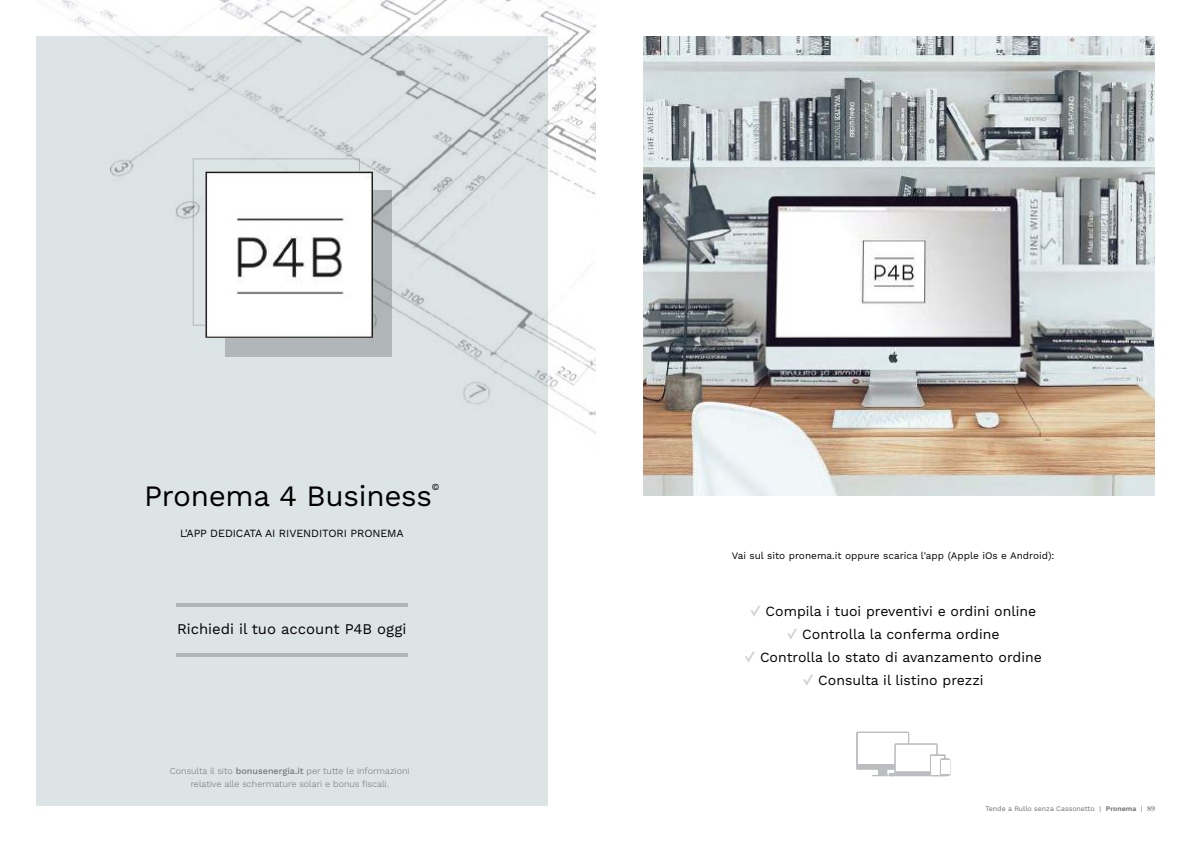
<style>
.page{position:relative;width:1191px;height:842px;background:#fff}
.page>*{position:absolute;margin:0;border:0;box-sizing:border-box;transform-origin:0 0}
.t1{font:29.5px "Work Sans";letter-spacing:-.01em;color:#000}
.t2{font:14.8px "Work Sans";color:#000}
.t3{font:14px "Work Sans";color:#000}
.t4{font:11px "Work Sans";letter-spacing:-.01em;color:#000}
.t5{font:10px "Work Sans";color:#000}
.t6{font:9.3px "Work Sans";color:#000}
.t7{font:300 9px/13px "Work Sans";color:#767776;text-align:center}
.t8{font:7px "Work Sans";color:#6d6e70}
.s1{font-weight:500}
.s2{font-family:"Fashion Fetish";font-weight:800;color:#d1d2d4}
.s3{font-weight:600}
.s4{font-family:"Butler";font-weight:500}
</style>
<div class="page">
<div style="left:36px;top:36px;width:511px;height:770px;background:#dde4e5"></div>
<img style="left:62px;top:0;width:533px;height:495px">
<img style="left:643px;top:36px;width:512px;height:459px">
<svg style="left:940px;top:758px;width:10px;height:18px"></svg>
<div style="left:941px;top:760px;width:8px;height:13px;background:#fff"></div>
<svg style="left:856px;top:731px;width:90px;height:45px"></svg>
<svg style="left:225px;top:190px;width:166px;height:167px;fill:#b1b7b8"></svg>
<hr style="left:177px;top:653px;width:231px;height:3px;background:#000">
<hr style="left:177px;top:603px;width:231px;height:3px;background:#000">
<img style="left:206px;top:171px;width:166px;height:167px">
<h1 class="t1" style="left:144px;top:479px;width:289px">Pronema 4 Business</h1>
<p class="t6" style="left:432px;top:482px;width:9px">©</p>
<p class="t4" style="left:180px;top:527px;width:225px">L'APP DEDICATA AI RIVENDITORI PRONEMA</p>
<p class="t2" style="left:177px;top:620px;width:231px">Richiedi il tuo account P4B oggi</p>
<p class="t7" style="left:170px;top:764px;width:241px">Consulta il sito <span class="s1">bonusenergia.it</span> per tutte le informazioni relative alle schermature solari e bonus fiscali.</p>
<p class="t5" style="left:732px;top:550px;width:324px">Vai sul sito pronema.it oppure scarica l'app (Apple iOs e Android):</p>
<p class="t3" style="left:750px;top:603px;width:288px"><span class="s2">✓</span> Compila i tuoi preventivi e ordini online</p>
<p class="t3" style="left:787px;top:626px;width:214px"><span class="s2">✓</span> Controlla la conferma ordine</p>
<p class="t3" style="left:744px;top:649px;width:299px"><span class="s2">✓</span> Controlla lo stato di avanzamento ordine</p>
<p class="t3" style="left:803px;top:672px;width:182px"><span class="s2">✓</span> Consulta il listino prezzi</p>
<p class="t8" style="left:985px;top:804px;width:171px">Tende a Rullo senza Cassonetto | <span class="s3">Pronema</span> | <span class="s4">89</span></p>
</div>
